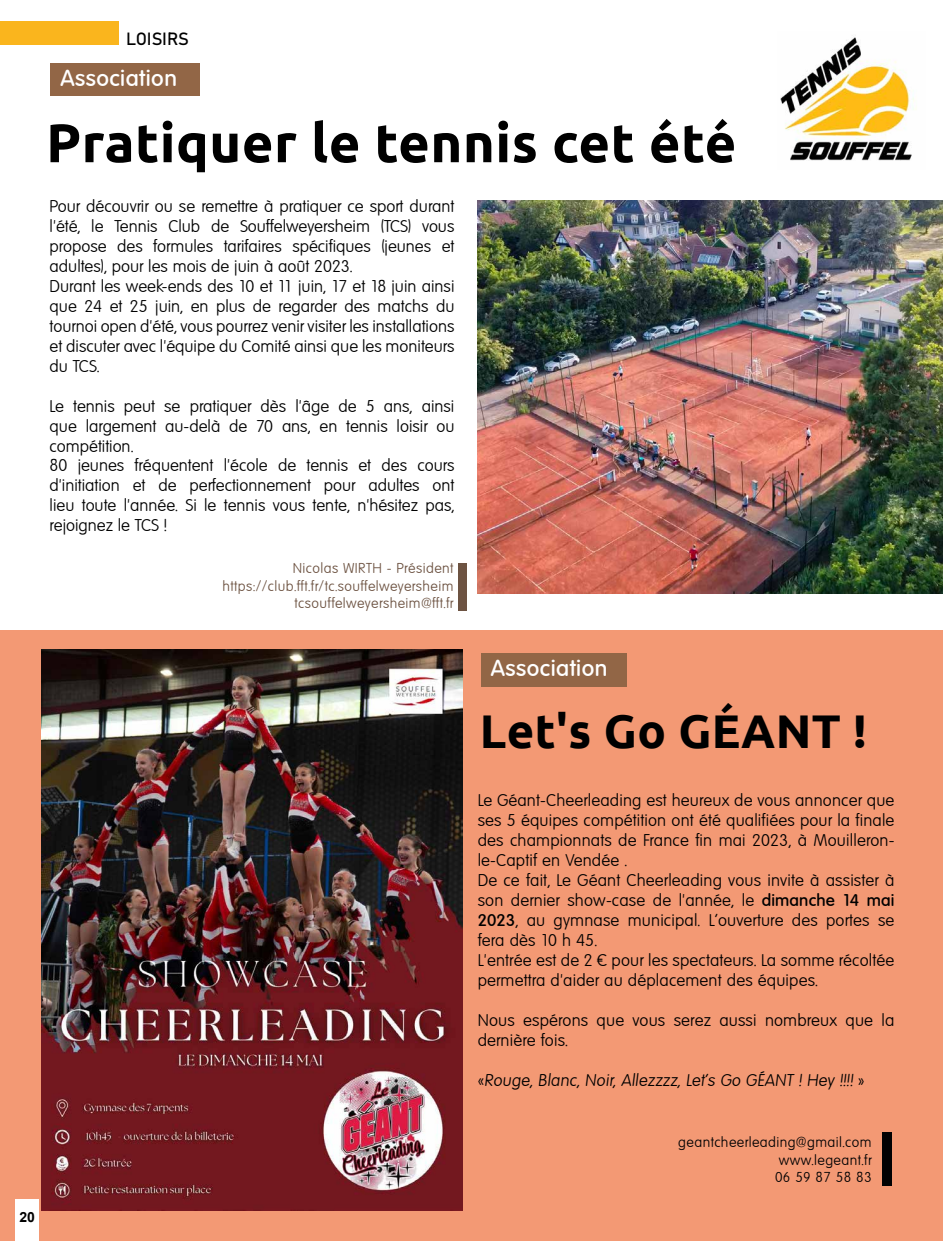
<style>
.page{position:relative;width:943px;height:1241px;background:#fff}
.page>*{position:absolute;margin:0;border:0;box-sizing:border-box;transform-origin:0 0}
.t1{font:700 54.25px "Ubuntu";letter-spacing:.01em;color:#000}
.t2{font:700 47.25px "Ubuntu";letter-spacing:.01em;color:#000}
.t3{font:22.75px "Elementary SF Bold";letter-spacing:.02em;color:#fff}
.t4{font:17.5px "Bahnschrift";letter-spacing:-.01em;color:#000}
.t5{font:16.62px/19.9px "Elementary SF";color:#000}
.t6{font:16.62px "Elementary SF Italic";letter-spacing:.01em;color:#000}
.t7{font:14px/17.5px "Elementary SF";letter-spacing:.03em;color:#6d5342;text-align:right}
.t8{font:14px/17.5px "Elementary SF";letter-spacing:.03em;color:#020203;text-align:justify}
.t9{font:700 14px "Arial";color:#000}
.s1{font-family:"Elementary SF Bold"}
.s2{font-family:"Elementary SF"}
</style>
<div class="page">
<div style="left:0;top:630px;width:943px;height:610px;background:#f39974"></div>
<img style="left:477px;top:200px;width:466px;height:393px">
<div style="left:16px;top:1199px;width:23px;height:41px;background:#fff"></div>
<div style="left:0;top:22px;width:119px;height:23px;background:#fab51d"></div>
<div style="left:50px;top:63px;width:150px;height:33px;background:#926646"></div>
<img style="left:42px;top:649px;width:420px;height:560px">
<div style="left:482px;top:652px;width:145px;height:34px;background:#926646"></div>
<div style="left:458px;top:563px;width:8px;height:47px;background:#6d5342"></div>
<img style="left:780px;top:35px;width:136px;height:126px">
<div style="left:881px;top:1132px;width:10px;height:53px;background:#020203"></div>
<p class="t4" style="left:126px;top:28px;width:64px">LOISIRS</p>
<h3 class="t3" style="left:61px;top:65px;width:118px">Association</h3>
<h1 class="t1" style="left:46px;top:110px;width:691px">Pratiquer le tennis cet été</h1>
<p class="t5" style="left:50px;top:196px;width:406px">Pour découvrir ou se remettre à pratiquer ce sport durant l'été, le Tennis Club de Souffelweyersheim (TCS) vous propose des formules tarifaires spécifiques (jeunes et adultes), pour les mois de juin à août 2023.<br>Durant les week-ends des 10 et 11 juin, 17 et 18 juin ainsi que 24 et 25 juin, en plus de regarder des matchs du tournoi open d'été, vous pourrez venir visiter les installations et discuter avec l'équipe du Comité ainsi que les moniteurs du TCS.</p>
<p class="t5" style="left:50px;top:396px;width:406px">Le tennis peut se pratiquer dès l'âge de 5 ans, ainsi que largement au-delà de 70 ans, en tennis loisir ou compétition.<br>80 jeunes fréquentent l'école de tennis et des cours d'initiation et de perfectionnement pour adultes ont lieu toute l'année. Si le tennis vous tente, n'hésitez pas, rejoignez le TCS !</p>
<p class="t7" style="left:222px;top:559px;width:233px">Nicolas WIRTH - Président https://club.fft.fr/tc.souffelweyersheim tcsouffelweyersheim@fft.fr</p>
<p class="t9" style="left:20px;top:1206px;width:17px">20</p>
<h3 class="t3" style="left:491px;top:655px;width:118px">Association</h3>
<h2 class="t2" style="left:479px;top:702px;width:388px">Let's Go GÉANT !</h2>
<p class="t5" style="left:477px;top:790px;width:418px">Le Géant-Cheerleading est heureux de vous annoncer que ses 5 équipes compétition ont été qualifiées pour la finale des championnats de France fin mai 2023, à Mouilleron&shy;le-Captif en Vendée .<br>De ce fait, Le Géant Cheerleading vous invite à assister à son dernier show-case de l'année, le <span class="s1">dimanche 14 mai 2023</span>, au gymnase municipal. L’ouverture des portes se fera dès 10 h 45.<br>L'entrée est de 2 € pour les spectateurs. La somme récoltée permettra d'aider au déplacement des équipes.</p>
<p class="t5" style="left:477px;top:1010px;width:418px">Nous espérons que vous serez aussi nombreux que la dernière fois.</p>
<p class="t6" style="left:477px;top:1070px;width:388px"><span class="s2">«</span>Rouge, Blanc, Noir, Allezzzz, Let’s Go GÉANT ! Hey !!!! <span class="s2">»</span></p>
<p class="t8" style="left:775px;top:1133px;width:98px;text-indent:-97px">geantcheerleading@gmail.com www.legeant.fr 06 59 87 58 83</p>
</div>
